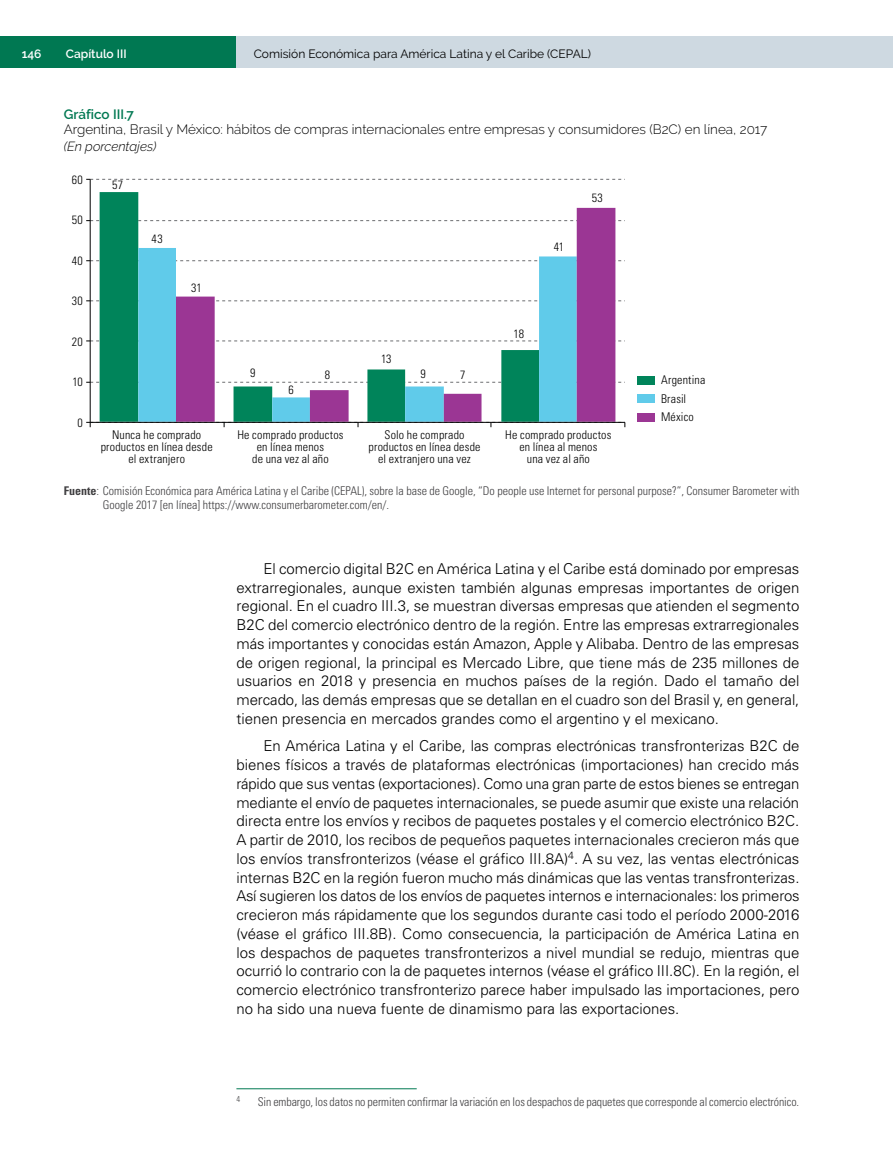
<style>
.page{position:relative;width:893px;height:1170px;background:#fff}
.page>*{position:absolute;margin:0;border:0;box-sizing:border-box;transform-origin:0 0}
.t1{font:300 15px/18.8px "Univers LT Std";color:#000;text-align:justify}
.t2{font:300 13.5px "Raleway";color:#000}
.t3{font:600 13.5px "Raleway";color:#007852}
.t4{font:italic 300 13.2px "Raleway";color:#000}
.t5{font:300 condensed 12px/14.2px "Univers LT Std";color:#414042}
.t6{font:300 condensed 12px/12px "Univers LT Std";letter-spacing:.015em;color:#000;text-align:center}
.t7{font:12px "Raleway";color:#000}
.t8{font:600 12px "Raleway";color:#fff}
.t9{font:300 condensed 8.4px "Univers LT Std";color:#414042}
.s1{font-weight:700}
</style>
<div class="page">
<div style="left:0;top:36px;width:237px;height:32px;background:#007852"></div>
<div style="left:236px;top:36px;width:657px;height:32px;background:#ced9e1"></div>
<div style="left:638px;top:413px;width:17px;height:8px;background:#9b3694"></div>
<div style="left:638px;top:394px;width:17px;height:8px;background:#60cbea"></div>
<div style="left:638px;top:376px;width:17px;height:8px;background:#00845a"></div>
<svg style="left:100px;top:192px;width:76px;height:229px;fill:#00845a"></svg>
<div style="left:138px;top:248px;width:38px;height:173px;background:#60cbea"></div>
<svg style="left:176px;top:208px;width:439px;height:213px"></svg>
<hr style="left:90px;top:179px;width:1px;height:243px;background:#000">
<svg style="left:86px;top:179px;width:539px;height:1px"></svg>
<svg style="left:86px;top:220px;width:539px;height:1px"></svg>
<svg style="left:86px;top:260px;width:539px;height:1px"></svg>
<svg style="left:86px;top:300px;width:539px;height:1px"></svg>
<svg style="left:86px;top:340px;width:539px;height:1px"></svg>
<svg style="left:86px;top:382px;width:539px;height:1px"></svg>
<svg style="left:86px;top:422px;width:539px;height:5px"></svg>
<hr style="left:236px;top:1088px;width:181px;height:1px;background:#007852">
<p class="t8" style="left:22px;top:47px;width:21px">146</p>
<p class="t8" style="left:66px;top:47px;width:62px">Capítulo III</p>
<p class="t7" style="left:254px;top:47px;width:339px">Comisión Económica para América Latina y el Caribe (CEPAL)</p>
<p class="t3" style="left:64px;top:106px;width:72px">Gráfico III.7</p>
<p class="t2" style="left:64px;top:121px;width:705px">Argentina, Brasil y México: hábitos de compras internacionales entre empresas y consumidores (B2C) en línea, 2017</p>
<p class="t4" style="left:64px;top:138px;width:94px">(En porcentajes)</p>
<p class="t6" style="left:72px;top:174px;width:13px">60</p>
<p class="t6" style="left:72px;top:214px;width:13px">50</p>
<p class="t6" style="left:72px;top:254px;width:13px">40</p>
<p class="t6" style="left:72px;top:295px;width:13px">30</p>
<p class="t6" style="left:72px;top:335px;width:13px">20</p>
<p class="t6" style="left:73px;top:376px;width:12px">10</p>
<p class="t6" style="left:78px;top:416px;width:7px">0</p>
<p class="t6" style="left:112px;top:179px;width:13px">57</p>
<p class="t6" style="left:152px;top:233px;width:13px">43</p>
<p class="t6" style="left:191px;top:281px;width:12px">31</p>
<p class="t6" style="left:250px;top:366px;width:7px">9</p>
<p class="t6" style="left:288px;top:383px;width:7px">6</p>
<p class="t6" style="left:381px;top:353px;width:12px">13</p>
<p class="t6" style="left:420px;top:367px;width:7px">9</p>
<p class="t6" style="left:325px;top:368px;width:7px">8</p>
<p class="t6" style="left:460px;top:368px;width:7px">7</p>
<p class="t6" style="left:554px;top:241px;width:12px">41</p>
<p class="t6" style="left:592px;top:191px;width:13px">53</p>
<p class="t6" style="left:514px;top:328px;width:12px">18</p>
<p class="t6" style="left:661px;top:374px;width:46px">Argentina</p>
<p class="t6" style="left:661px;top:390px;width:34px;line-height:18px;text-align:left">Brasil<br>México</p>
<p class="t6" style="left:101px;top:428px;width:113px">Nunca he comprado productos en línea desde el extranjero</p>
<p class="t6" style="left:237px;top:428px;width:108px">He comprado productos en línea menos<br>de una vez al año</p>
<p class="t6" style="left:368px;top:428px;width:113px">Solo he comprado productos en línea desde el extranjero una vez</p>
<p class="t6" style="left:505px;top:428px;width:108px">He comprado productos en línea al menos<br>una vez al año</p>
<p class="t5" style="left:103px;top:483px;width:698px;text-indent:-39px"><span class="s1">Fuente</span>: Comisión Económica para América Latina y el Caribe (CEPAL), sobre la base de Google, “Do people use Internet for personal purpose?”, Consumer Barometer with<br>Google 2017 [en línea] https://www.consumerbarometer.com/en/.</p>
<p class="t1" style="left:236px;top:559px;width:565px;text-indent:27px">El comercio digital B2C en América Latina y el Caribe está dominado por empresas extrarregionales, aunque existen también algunas empresas importantes de origen regional. En el cuadro III.3, se muestran diversas empresas que atienden el segmento B2C del comercio electrónico dentro de la región. Entre las empresas extrarregionales más importantes y conocidas están Amazon, Apple y Alibaba. Dentro de las empresas de origen regional, la principal es Mercado Libre, que tiene más de 235 millones de usuarios en 2018 y presencia en muchos países de la región. Dado el tamaño del mercado, las demás empresas que se detallan en el cuadro son del Brasil y, en general, tienen presencia en mercados grandes como el argentino y el mexicano.</p>
<p class="t1" style="left:236px;top:736px;width:565px;text-indent:27px">En América Latina y el Caribe, las compras electrónicas transfronterizas B2C de bienes físicos a través de plataformas electrónicas (importaciones) han crecido más rápido que sus ventas (exportaciones). Como una gran parte de estos bienes se entregan mediante el envío de paquetes internacionales, se puede asumir que existe una relación directa entre los envíos y recibos de paquetes postales y el comercio electrónico B2C.<br>A partir de 2010, los recibos de pequeños paquetes internacionales crecieron más que los envíos transfronterizos (véase el gráfico III.8A)<sup>4</sup>. A su vez, las ventas electrónicas internas B2C en la región fueron mucho más dinámicas que las ventas transfronterizas.<br>Así sugieren los datos de los envíos de paquetes internos e internacionales: los primeros crecieron más rápidamente que los segundos durante casi todo el período 2000-2016 (véase el gráfico III.8B). Como consecuencia, la participación de América Latina en los despachos de paquetes transfronterizos a nivel mundial se redujo, mientras que ocurrió lo contrario con la de paquetes internos (véase el gráfico III.8C). En la región, el comercio electrónico transfronterizo parece haber impulsado las importaciones, pero no ha sido una nueva fuente de dinamismo para las exportaciones.</p>
<p class="t9" style="left:236px;top:1094px;width:5px">4</p>
<p class="t5" style="left:258px;top:1094px;width:543px">Sin embargo, los datos no permiten confirmar la variación en los despachos de paquetes que corresponde al comercio electrónico.</p>
</div>
